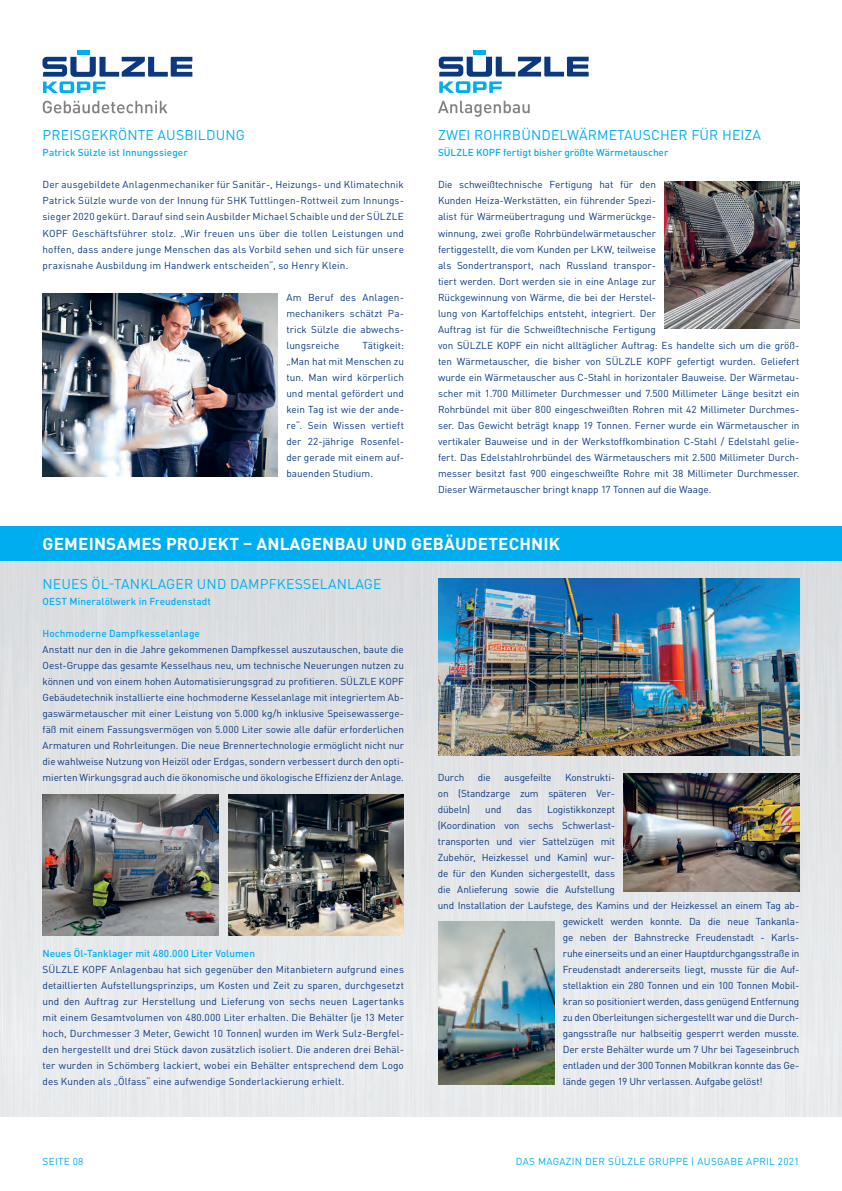
<style>
.page{position:relative;width:842px;height:1191px;background:#fff}
.page>*{position:absolute;margin:0;border:0;box-sizing:border-box;transform-origin:0 0}
.t1{font:700 17px "DINOT";letter-spacing:.01em;color:#fff}
.t2{font:14px "DINOT";letter-spacing:.01em;color:#00aeef}
.t3{font:10px/16px "DINOT";letter-spacing:-.005em;color:#0b3881;text-align:justify}
.t4{font:500 10px "DINOT";letter-spacing:.005em;color:#00aeef}
.t5{font:10px "DINOT";letter-spacing:.03em;color:#00aeef}
</style>
<div class="page">
<img style="left:0;top:560px;width:842px;height:556px">
<img style="left:664px;top:182px;width:135px;height:146px">
<img style="left:43px;top:293px;width:235px;height:183px">
<img style="left:438px;top:578px;width:361px;height:177px">
<img style="left:228px;top:794px;width:176px;height:141px">
<img style="left:43px;top:794px;width:175px;height:141px">
<img style="left:438px;top:921px;width:116px;height:163px">
<img style="left:623px;top:773px;width:176px;height:118px">
<div style="left:0;top:526px;width:842px;height:34px;background:#00aeef"></div>
<div style="left:77px;top:50px;width:12px;height:5px;background:#00aeef"></div>
<svg style="left:43px;top:57px;width:149px;height:36px"></svg>
<svg style="left:43px;top:101px;width:125px;height:12px"></svg>
<div style="left:473px;top:50px;width:13px;height:5px;background:#00aeef"></div>
<svg style="left:439px;top:57px;width:150px;height:36px"></svg>
<svg style="left:438px;top:101px;width:92px;height:16px"></svg>
<h2 class="t2" style="left:43px;top:127px;width:204px">PREISGEKRÖNTE AUSBILDUNG</h2>
<p class="t4" style="left:43px;top:146px;width:147px">Patrick Sülzle ist Innungssieger</p>
<p class="t3" style="left:43px;top:177px;width:363px">Der ausgebildete Anlagenmechaniker für Sanitär-, Heizungs- und Klimatechnik Patrick Sülzle wurde von der Innung für SHK Tuttlingen-Rottweil zum Innungs&shy;sieger 2020 gekürt. Darauf sind sein Ausbilder Michael Schaible und der SÜLZLE KOPF Geschäftsführer stolz. „Wir freuen uns über die tollen Leistungen und hoffen, dass andere junge Menschen das als Vorbild sehen und sich für unsere praxisnahe Ausbildung im Handwerk entscheiden“, so Henry Klein.</p>
<p class="t3" style="left:286px;top:289px;width:119px">Am Beruf des Anlagen&shy;mechanikers schätzt Pa&shy;trick Sülzle die abwechs&shy;lungsreiche</p>
<p class="t3" style="left:286px;top:337px;width:119px;text-indent:76px">Tätigkeit: „Man hat mit Menschen zu tun. Man wird körperlich und mental gefördert und kein Tag ist wie der ande&shy;re“. Sein Wissen vertieft der 22-jährige Rosenfel&shy;der gerade mit einem auf&shy;bauenden Studium.</p>
<h2 class="t2" style="left:438px;top:127px;width:324px">ZWEI ROHRBÜNDELWÄRMETAUSCHER FÜR HEIZA</h2>
<p class="t4" style="left:438px;top:146px;width:232px">SÜLZLE KOPF fertigt bisher größte Wärmetauscher</p>
<p class="t3" style="left:438px;top:177px;width:363px;text-align:left">Die schweißtechnische Fertigung hat für den<br>Kunden Heiza-Werkstätten, ein führender Spezi-<br>alist für Wärmeübertragung und Wärmerückge-<br>winnung, zwei große Rohrbündelwärmetauscher<br>fertiggestellt, die vom Kunden per LKW, teilweise<br>als Sondertransport, nach Russland transpor-<br>tiert werden. Dort werden sie in eine Anlage zur<br>Rückgewinnung von Wärme, die bei der Herstel-<br>lung von Kartoffelchips entsteht, integriert. Der<br>Auftrag ist für die Schweißtechnische Fertigung<br>von SÜLZLE KOPF ein nicht alltäglicher Auftrag: Es handelte sich um die größ&shy;ten Wärmetauscher, die bisher von SÜLZLE KOPF gefertigt wurden. Geliefert wurde ein Wärmetauscher aus C-Stahl in horizontaler Bauweise. Der Wärmetau&shy;scher mit 1.700 Millimeter Durchmesser und 7.500 Millimeter Länge besitzt ein Rohrbündel mit über 800 eingeschweißten Rohren mit 42 Millimeter Durchmes&shy;ser. Das Gewicht beträgt knapp 19 Tonnen. Ferner wurde ein Wärmetauscher in vertikaler Bauweise und in der Werkstoffkombination C-Stahl / Edelstahl gelie&shy;fert. Das Edelstahlrohrbündel des Wärmetauschers mit 2.500 Millimeter Durch&shy;messer besitzt fast 900 eingeschweißte Rohre mit 38 Millimeter Durchmesser.<br>Dieser Wärmetauscher bringt knapp 17 Tonnen auf die Waage.</p>
<h1 class="t1" style="left:43px;top:532px;width:519px">GEMEINSAMES PROJEKT – ANLAGENBAU UND GEBÄUDETECHNIK</h1>
<h2 class="t2" style="left:43px;top:575px;width:340px">NEUES ÖL-TANKLAGER UND DAMPFKESSELANLAGE</h2>
<p class="t4" style="left:43px;top:594px;width:170px">OEST Mineralölwerk in Freudenstadt</p>
<p class="t4" style="left:43px;top:626px;width:159px">Hochmoderne Dampfkesselanlage</p>
<p class="t3" style="left:43px;top:641px;width:363px">Anstatt nur den in die Jahre gekommenen Dampfkessel auszutauschen, baute die Oest-Gruppe das gesamte Kesselhaus neu, um technische Neuerungen nutzen zu können und von einem hohen Automatisierungsgrad zu profitieren. SÜLZLE KOPF Gebäudetechnik installierte eine hochmoderne Kesselanlage mit integriertem Ab&shy;gaswärmetauscher mit einer Leistung von 5.000 kg/h inklusive Speisewasserge&shy;fäß mit einem Fassungsvermögen von 5.000 Liter sowie alle dafür erforderlichen Armaturen und Rohrleitungen. Die neue Brennertechnologie ermöglicht nicht nur die wahlweise Nutzung von Heizöl oder Erdgas, sondern verbessert durch den opti&shy;mierten Wirkungsgrad auch die ökonomische und ökologische Effizienz der Anlage.</p>
<p class="t4" style="left:43px;top:946px;width:214px">Neues Öl-Tanklager mit 480.000 Liter Volumen</p>
<p class="t3" style="left:43px;top:961px;width:363px">SÜLZLE KOPF Anlagenbau hat sich gegenüber den Mitanbietern aufgrund eines detaillierten Aufstellungsprinzips, um Kosten und Zeit zu sparen, durchgesetzt und den Auftrag zur Herstellung und Lieferung von sechs neuen Lagertanks mit einem Gesamtvolumen von 480.000 Liter erhalten. Die Behälter (je 13 Meter hoch, Durchmesser 3 Meter, Gewicht 10 Tonnen) wurden im Werk Sulz-Bergfel&shy;den hergestellt und drei Stück davon zusätzlich isoliert. Die anderen drei Behäl&shy;ter wurden in Schömberg lackiert, wobei ein Behälter entsprechend dem Logo des Kunden als „Ölfass“ eine aufwendige Sonderlackierung erhielt.</p>
<p class="t3" style="left:438px;top:769px;width:28px">Durch</p>
<p class="t3" style="left:478px;top:769px;width:14px">die</p>
<p class="t3" style="left:504px;top:769px;width:49px">ausgefeilte</p>
<p class="t3" style="left:438px;top:769px;width:179px;text-indent:127px">Konstrukti&shy;on (Standzarge zum späteren Ver&shy;dübeln)</p>
<p class="t3" style="left:485px;top:801px;width:18px">und</p>
<p class="t3" style="left:517px;top:801px;width:17px">das</p>
<p class="t3" style="left:547px;top:801px;width:70px">Logistikkonzept</p>
<p class="t3" style="left:438px;top:817px;width:179px">(Koordination von sechs Schwerlast-</p>
<p class="t3" style="left:438px;top:833px;width:179px">transporten und vier Sattelzügen mit</p>
<p class="t3" style="left:438px;top:849px;width:179px">Zubehör, Heizkessel und Kamin) wur-</p>
<p class="t3" style="left:438px;top:865px;width:179px">de für den Kunden sichergestellt, dass</p>
<p class="t3" style="left:438px;top:881px;width:179px">die Anlieferung sowie die Aufstellung</p>
<p class="t3" style="left:438px;top:897px;width:363px">und Installation der Laufstege, des Kamins und der Heizkessel an einem Tag ab-</p>
<p class="t3" style="left:563px;top:913px;width:238px">gewickelt werden konnte. Da die neue Tankanla-</p>
<p class="t3" style="left:563px;top:929px;width:238px">ge neben der Bahnstrecke Freudenstadt - Karls-</p>
<p class="t3" style="left:563px;top:945px;width:238px">ruhe einerseits und an einer Hauptdurchgangsstraße in</p>
<p class="t3" style="left:563px;top:961px;width:238px">Freudenstadt andererseits liegt, musste für die Auf-</p>
<p class="t3" style="left:563px;top:977px;width:238px">stellaktion ein 280 Tonnen und ein 100 Tonnen Mobil-</p>
<p class="t3" style="left:563px;top:993px;width:238px">kran so positioniert werden, dass genügend Entfernung</p>
<p class="t3" style="left:563px;top:1009px;width:238px">zu den Oberleitungen sichergestellt war und die Durch-</p>
<p class="t3" style="left:563px;top:1025px;width:238px">gangsstraße nur halbseitig gesperrt werden musste.</p>
<p class="t3" style="left:563px;top:1041px;width:238px">Der erste Behälter wurde um 7 Uhr bei Tageseinbruch</p>
<p class="t3" style="left:563px;top:1057px;width:238px">entladen und der 300 Tonnen Mobilkran konnte das Ge-</p>
<p class="t3" style="left:563px;top:1073px;width:201px">lände gegen 19 Uhr verlassen. Aufgabe gelöst!</p>
<p class="t5" style="left:43px;top:1155px;width:42px">SEITE 08</p>
<p class="t5" style="left:516px;top:1155px;width:285px">DAS MAGAZIN DER SÜLZLE GRUPPE | AUSGABE APRIL 2021</p>
</div>
